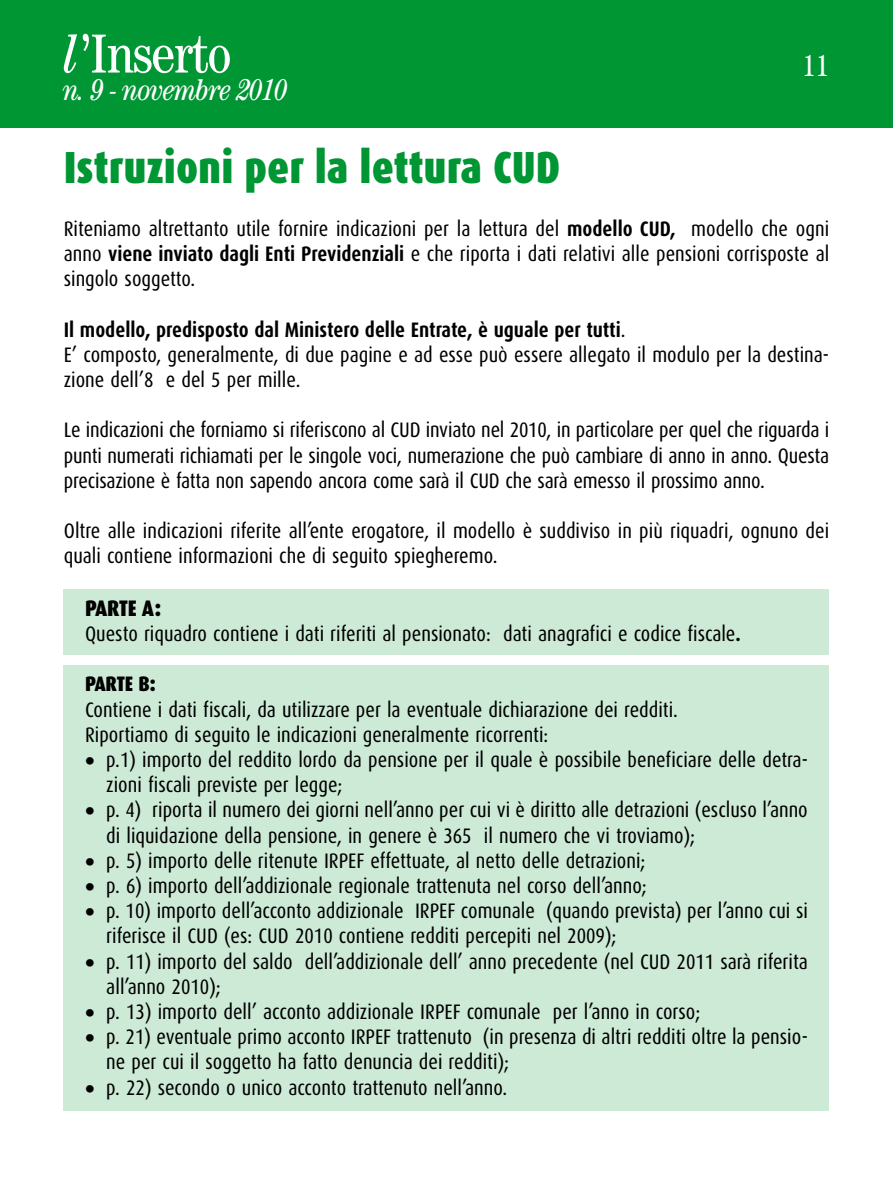
<style>
.page{position:relative;width:893px;height:1191px;background:#fff}
.page>*{position:absolute;margin:0;border:0;box-sizing:border-box;transform-origin:0 0}
.t1{font:condensed 55.05px "Century";letter-spacing:-.03em;color:#fff}
.t2{font:900 45px "Dax Condensed";color:#009634}
.t3{font:italic condensed 30px "Century";letter-spacing:-.03em;color:#fff}
.t4{font:condensed 30px "Century";color:#fff}
.t5{font:900 22.5px "Dax Condensed";color:#000}
.t6{font:21px/25.2px "Dax Condensed";color:#000}
.t7{font:900 21px "Dax Condensed";color:#000}
.s1{font-style:italic}
.s2{font-weight:700}
</style>
<div class="page">
<div style="left:0;top:0;width:893px;height:128px;background:#009634"></div>
<div style="left:64px;top:665px;width:765px;height:446px;background:#ccead6"></div>
<div style="left:64px;top:588px;width:765px;height:66px;background:#ccead6"></div>
<h1 class="t1" style="left:64px;top:21px;width:169px"><span class="s1">l</span>’Inserto</h1>
<h3 class="t3" style="left:64px;top:72px;width:226px">n. 9 - novembre 2010</h3>
<h3 class="t4" style="left:802px;top:48px;width:28px">11</h3>
<h2 class="t2" style="left:64px;top:142px;width:452px">Istruzioni per la lettura CUD</h2>
<p class="t6" style="left:64px;top:216px;width:767px;text-align:justify">Riteniamo altrettanto utile fornire indicazioni per la lettura del <span class="s2">modello CUD,</span> modello che ogni anno <span class="s2">viene inviato dagli Enti Previdenziali</span> e che riporta i dati relativi alle pensioni corrisposte al singolo soggetto.</p>
<p class="t6" style="left:64px;top:317px;width:767px"><span class="s2">Il modello, predisposto dal Ministero delle Entrate, è uguale per tutti</span>.<br>E’ composto, generalmente, di due pagine e ad esse può essere allegato il modulo per la destina&shy;zione dell’8 e del 5 per mille.</p>
<p class="t6" style="left:64px;top:418px;width:767px;text-align:justify">Le indicazioni che forniamo si riferiscono al CUD inviato nel 2010, in particolare per quel che riguarda i punti numerati richiamati per le singole voci, numerazione che può cambiare di anno in anno. Questa precisazione è fatta non sapendo ancora come sarà il CUD che sarà emesso il prossimo anno.</p>
<p class="t6" style="left:64px;top:518px;width:767px">Oltre alle indicazioni riferite all’ente erogatore, il modello è suddiviso in più riquadri, ognuno dei quali contiene informazioni che di seguito spiegheremo.</p>
<p class="t5" style="left:85px;top:595px;width:78px">PARTE A:</p>
<p class="t6" style="left:85px;top:621px;width:657px">Questo riquadro contiene i dati riferiti al pensionato: dati anagrafici e codice fiscale<span class="s2">.</span></p>
<p class="t7" style="left:85px;top:672px;width:72px">PARTE B:</p>
<p class="t6" style="left:85px;top:697px;width:594px">Contiene i dati fiscali, da utilizzare per la eventuale dichiarazione dei redditi.<br>Riportiamo di seguito le indicazioni generalmente ricorrenti:</p>
<p class="t6" style="left:106px;top:747px;width:703px;text-indent:-21px">• p.1) importo del reddito lordo da pensione per il quale è possibile beneficiare delle detra&shy;zioni fiscali previste per legge;</p>
<p class="t6" style="left:106px;top:797px;width:703px;text-indent:-21px">• p. 4) riporta il numero dei giorni nell’anno per cui vi è diritto alle detrazioni (escluso l’anno di liquidazione della pensione, in genere è 365 il numero che vi troviamo);</p>
<p class="t6" style="left:85px;top:848px;width:562px">• p. 5) importo delle ritenute IRPEF effettuate, al netto delle detrazioni;</p>
<p class="t6" style="left:85px;top:873px;width:563px">• p. 6) importo dell’addizionale regionale trattenuta nel corso dell’anno;</p>
<p class="t6" style="left:106px;top:898px;width:703px;text-indent:-21px">• p. 10) importo dell’acconto addizionale IRPEF comunale (quando prevista) per l’anno cui si riferisce il CUD (es: CUD 2010 contiene redditi percepiti nel 2009);</p>
<p class="t6" style="left:106px;top:949px;width:703px;text-indent:-21px">• p. 11) importo del saldo dell’addizionale dell’ anno precedente (nel CUD 2011 sarà riferita all’anno 2010);</p>
<p class="t6" style="left:85px;top:999px;width:617px">• p. 13) importo dell’ acconto addizionale IRPEF comunale per l’anno in corso;</p>
<p class="t6" style="left:106px;top:1024px;width:703px;text-indent:-21px">• p. 21) eventuale primo acconto IRPEF trattenuto (in presenza di altri redditi oltre la pensio&shy;ne per cui il soggetto ha fatto denuncia dei redditi);</p>
<p class="t6" style="left:85px;top:1075px;width:424px">• p. 22) secondo o unico acconto trattenuto nell’anno.</p>
</div>
